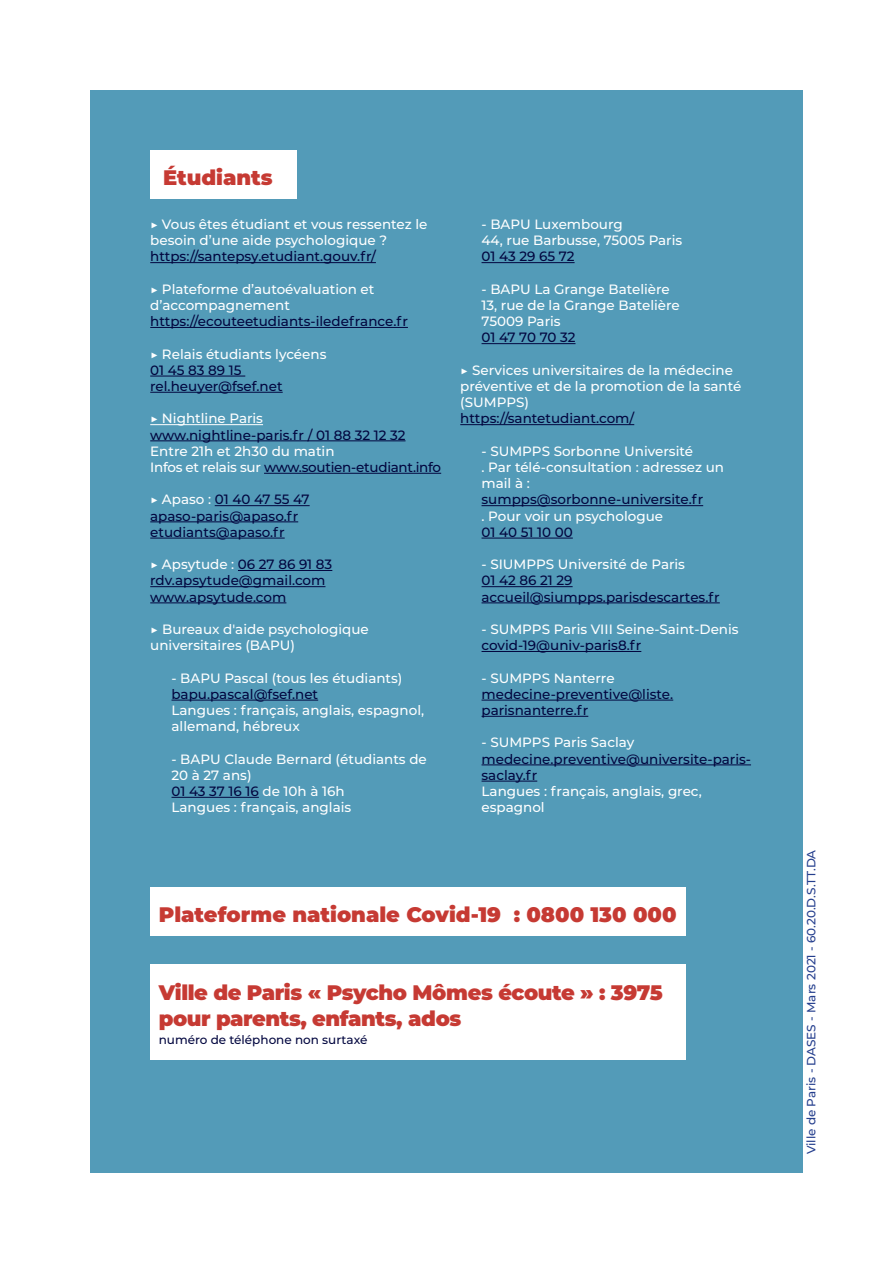
<style>
.page{position:relative;width:893px;height:1263px;background:#fff}
.page>*{position:absolute;margin:0;border:0;box-sizing:border-box;transform-origin:0 0}
.t1{font:900 21px "Montserrat";letter-spacing:-.015em;color:#c63a33}
.t2{font:500 13.5px/16.2px "Montserrat";color:#fff}
.t3{font:500 13.5px/16.2px "Montserrat";color:#02063f}
.t4{font:500 13.5px "Montserrat";letter-spacing:-.02em;color:#02063f}
.t5{font:500 12px "Montserrat";color:#253f8e}
.t6{font:500 12px "Montserrat";color:#02063f}
.s1{color:#02063f}
.s2{color:#fff}
.s3{font-weight:700}
</style>
<div class="page">
<div style="left:90px;top:90px;width:713px;height:1083px;background:#539bb8"></div>
<div style="left:150px;top:151px;width:147px;height:48px;background:#fff"></div>
<hr style="left:150px;top:262px;width:226px;height:1px;background:#02063f">
<hr style="left:150px;top:327px;width:258px;height:1px;background:#02063f">
<hr style="left:150px;top:376px;width:95px;height:1px;background:#02063f">
<hr style="left:150px;top:392px;width:133px;height:1px;background:#02063f">
<hr style="left:150px;top:424px;width:113px;height:1px;background:#fff">
<hr style="left:150px;top:440px;width:256px;height:1px;background:#02063f">
<hr style="left:264px;top:473px;width:177px;height:1px;background:#02063f">
<hr style="left:215px;top:505px;width:95px;height:1px;background:#02063f">
<hr style="left:150px;top:521px;width:148px;height:1px;background:#02063f">
<hr style="left:150px;top:538px;width:135px;height:1px;background:#02063f">
<hr style="left:238px;top:570px;width:94px;height:1px;background:#02063f">
<hr style="left:150px;top:586px;width:175px;height:1px;background:#02063f">
<hr style="left:150px;top:602px;width:136px;height:1px;background:#02063f">
<hr style="left:171px;top:700px;width:147px;height:1px;background:#02063f">
<hr style="left:171px;top:797px;width:88px;height:1px;background:#02063f">
<hr style="left:482px;top:262px;width:93px;height:1px;background:#02063f">
<hr style="left:482px;top:343px;width:93px;height:1px;background:#02063f">
<hr style="left:460px;top:424px;width:174px;height:1px;background:#02063f">
<hr style="left:482px;top:505px;width:221px;height:1px;background:#02063f">
<hr style="left:482px;top:538px;width:91px;height:1px;background:#02063f">
<hr style="left:482px;top:586px;width:91px;height:1px;background:#02063f">
<hr style="left:482px;top:602px;width:238px;height:1px;background:#02063f">
<hr style="left:482px;top:651px;width:159px;height:1px;background:#02063f">
<hr style="left:482px;top:700px;width:191px;height:1px;background:#02063f">
<hr style="left:482px;top:716px;width:106px;height:1px;background:#02063f">
<hr style="left:482px;top:764px;width:269px;height:1px;background:#02063f">
<hr style="left:482px;top:781px;width:55px;height:1px;background:#02063f">
<div style="left:150px;top:964px;width:535px;height:96px;background:#fff"></div>
<div style="left:150px;top:887px;width:535px;height:48px;background:#fff"></div>
<p class="t1" style="left:163px;top:162px;width:111px">Étudiants</p>
<p class="t2" style="left:150px;top:215px;width:279px">▶ Vous êtes étudiant et vous ressentez le besoin d’une aide psychologique ?</p>
<p class="t3" style="left:150px;top:248px;width:227px">https://santepsy.etudiant.gouv.fr/</p>
<p class="t2" style="left:150px;top:280px;width:259px">▶ Plateforme d’autoévaluation et d’accompagnement <span class="s1">https://ecouteetudiants-iledefrance.fr</span></p>
<p class="t2" style="left:150px;top:345px;width:178px">▶ Relais étudiants lycéens<br><span class="s1">01 45 83 89 15</span></p>
<p class="t3" style="left:150px;top:377px;width:134px">rel.heuyer@fsef.net</p>
<p class="t2" style="left:150px;top:410px;width:114px">▶ Nightline Paris</p>
<p class="t3" style="left:150px;top:426px;width:257px">www.nightline-paris.fr / 01 88 32 12 32</p>
<p class="t2" style="left:150px;top:442px;width:186px">Entre 21h et 2h30 du matin</p>
<p class="t4" style="left:150px;top:458px;width:292px"><span class="s2">Infos et relais sur</span> www.soutien-etudiant.info</p>
<p class="t3" style="left:150px;top:491px;width:161px"><span class="s2">▶ Apaso :</span> 01 40 47 55 47</p>
<p class="t3" style="left:150px;top:507px;width:149px">apaso-paris@apaso.fr</p>
<p class="t3" style="left:150px;top:523px;width:136px">etudiants@apaso.fr</p>
<p class="t2" style="left:150px;top:556px;width:184px">▶ Apsytude : <span class="s1">06 27 86 91 83</span></p>
<p class="t3" style="left:150px;top:572px;width:177px">rdv.apsytude@gmail.com</p>
<p class="t3" style="left:150px;top:588px;width:138px">www.apsytude.com</p>
<p class="t2" style="left:150px;top:620px;width:220px"><span class="s3">▶</span> Bureaux d'aide psychologique universitaires (BAPU)</p>
<p class="t2" style="left:171px;top:669px;width:232px">- BAPU Pascal (tous les étudiants) <span class="s1">bapu.pascal@fsef.net</span></p>
<p class="t2" style="left:171px;top:701px;width:254px">Langues : français, anglais, espagnol, allemand, hébreux</p>
<p class="t2" style="left:171px;top:750px;width:257px">- BAPU Claude Bernard (étudiants de<br>20 à 27 ans)</p>
<p class="t3" style="left:171px;top:782px;width:175px">01 43 37 16 16 <span class="s2">de 10h à 16h</span></p>
<p class="t2" style="left:171px;top:799px;width:181px">Langues : français, anglais</p>
<p class="t2" style="left:482px;top:215px;width:143px">- BAPU Luxembourg</p>
<p class="t2" style="left:482px;top:232px;width:202px">44, rue Barbusse, 75005 Paris</p>
<p class="t3" style="left:482px;top:248px;width:95px">01 43 29 65 72</p>
<p class="t2" style="left:482px;top:280px;width:190px">- BAPU La Grange Batelière</p>
<p class="t2" style="left:482px;top:296px;width:200px">13, rue de la Grange Batelière</p>
<p class="t2" style="left:482px;top:313px;width:81px">75009 Paris</p>
<p class="t3" style="left:482px;top:329px;width:95px">01 47 70 70 32</p>
<p class="t2" style="left:460px;top:361px;width:283px"><span class="s3">▶</span> Services universitaires de la médecine préventive et de la promotion de la santé (SUMPPS)</p>
<p class="t3" style="left:460px;top:410px;width:175px">https://santetudiant.com/</p>
<p class="t2" style="left:482px;top:442px;width:213px">- SUMPPS Sorbonne Université</p>
<p class="t2" style="left:482px;top:458px;width:244px">. Par télé-consultation : adressez un mail à : <span class="s1">sumpps@sorbonne-universite.fr</span></p>
<p class="t2" style="left:482px;top:507px;width:183px">. Pour voir un psychologue</p>
<p class="t3" style="left:482px;top:523px;width:93px">01 40 51 10 00</p>
<p class="t2" style="left:482px;top:556px;width:205px">- SIUMPPS Université de Paris</p>
<p class="t3" style="left:482px;top:572px;width:93px">01 42 86 21 29</p>
<p class="t3" style="left:482px;top:588px;width:240px">accueil@siumpps.parisdescartes.fr</p>
<p class="t2" style="left:482px;top:620px;width:259px">- SUMPPS Paris VIII Seine-Saint-Denis</p>
<p class="t3" style="left:482px;top:637px;width:161px">covid-19@univ-paris8.fr</p>
<p class="t2" style="left:482px;top:669px;width:135px">- SUMPPS Nanterre</p>
<p class="t3" style="left:482px;top:685px;width:193px">medecine-preventive@liste. parisnanterre.fr</p>
<p class="t2" style="left:482px;top:734px;width:154px">- SUMPPS Paris Saclay</p>
<p class="t3" style="left:482px;top:750px;width:271px">medecine.preventive@universite-paris&shy;saclay.fr</p>
<p class="t2" style="left:482px;top:782px;width:222px">Langues : français, anglais, grec, espagnol</p>
<p class="t1" style="left:159px;top:898px;width:519px">Plateforme nationale Covid-19 : 0800 130 000</p>
<p class="t1" style="left:159px;top:977px;width:505px">Ville de Paris « Psycho Mômes écoute » : 3975</p>
<p class="t1" style="left:159px;top:1002px;width:304px">pour parents, enfants, ados</p>
<p class="t6" style="left:159px;top:1031px;width:210px">numéro de téléphone non surtaxé</p>
<p class="t5" style="left:803px;top:1154px;width:306px;rotate:-90deg">Ville de Paris - DASES - Mars 2021 - 60.20.D.S.TT.DA</p>
</div>
